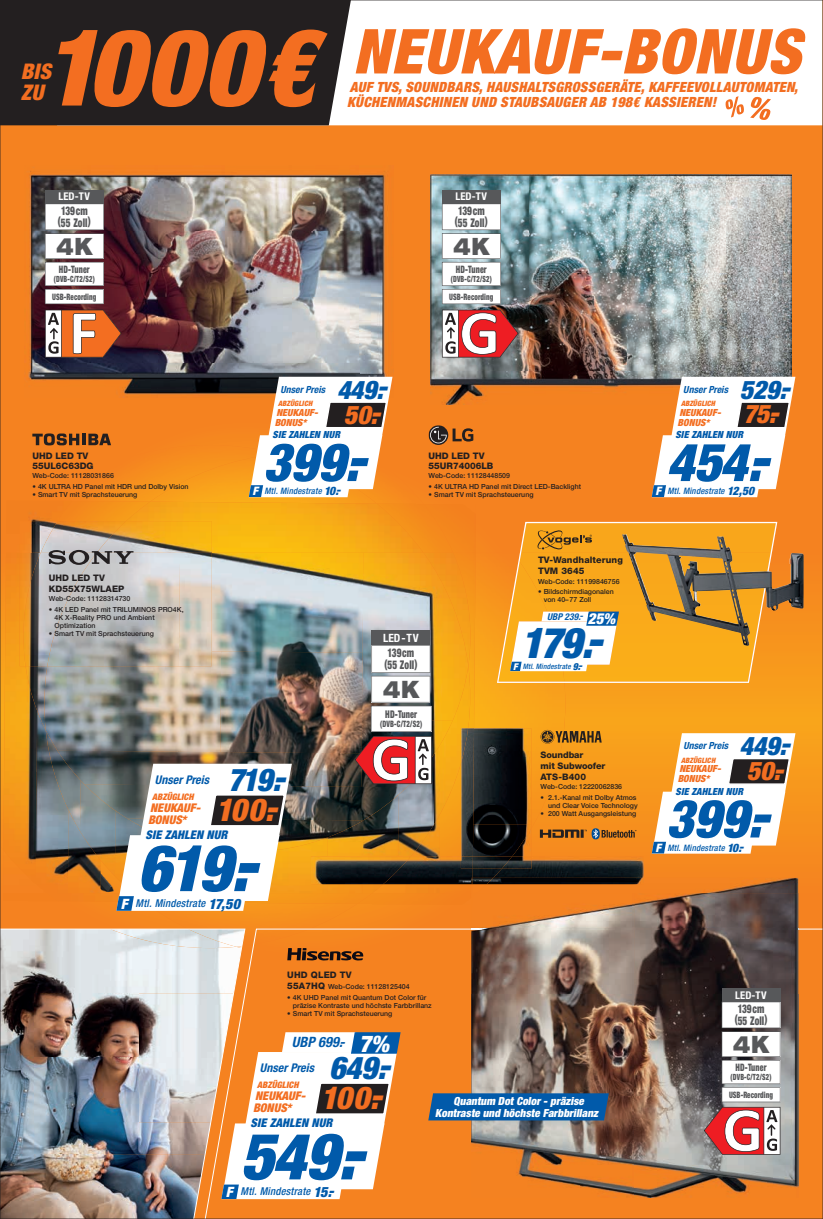
<style>
.page{position:relative;width:823px;height:1219px;background:#fff}
.page>*{position:absolute;margin:0;border:0;box-sizing:border-box;transform-origin:0 0}
.t1{font:italic 900 condensed 106.6px "Helvetica Neue LT Std";color:#f36e21}
.t2{font:italic 900 condensed 64.5px "Helvetica Neue LT Std";letter-spacing:-.04em;color:#015aaa}
.t3{font:italic 900 condensed 62px "Helvetica Neue LT Std";letter-spacing:.02em;color:#f36e21}
.t4{font:italic 900 condensed 52.8px "Helvetica Neue LT Std";letter-spacing:-.005em;color:#015aaa}
.t5{font:italic 900 condensed 42.4px "Helvetica Neue LT Std";color:#015aaa}
.t6{font:italic 900 condensed 31.5px "Helvetica Neue LT Std";letter-spacing:-.005em;color:#f36e21}
.t7{font:italic 900 condensed 31.5px "Helvetica Neue LT Std";letter-spacing:-.04em;color:#015aaa}
.t8{font:italic 900 condensed 25.8px "Helvetica Neue LT Std";letter-spacing:-.005em;color:#015aaa}
.t9{font:italic 900 condensed 25.8px "Helvetica Neue LT Std";color:#f36e21}
.t10{font:900 expanded 24px "Helvetica Neue LT Std";letter-spacing:.03em;color:#57585a;scale:.77 1}
.t11{font:italic 900 condensed 21.6px/20.5px "Helvetica Neue LT Std";color:#f36e21}
.t12{font:italic 700 condensed 14.2px "Helvetica Neue LT Std";letter-spacing:.01em;color:#015aaa}
.t13{font:italic 900 condensed 14.1px/15.5px "Helvetica Neue LT Std";letter-spacing:.02em;color:#f36e21}
.t14{font:900 condensed 12px/11.4px "Helvetica Neue LT Std";letter-spacing:.005em;color:#57585a;scale:.78 1}
.t15{font:italic 900 condensed 12px/12px "Helvetica Neue LT Std";letter-spacing:.005em;color:#f36e21}
.t16{font:italic 900 condensed 12px "Helvetica Neue LT Std";letter-spacing:.015em;color:#015aaa}
.t17{font:italic 700 condensed 12px "Helvetica Neue LT Std";letter-spacing:.005em;color:#015aaa}
.t18{font:700 condensed 11.4px "Helvetica Neue LT Std";color:#fff}
.t19{font:italic 900 condensed 11.2px/12.3px "Helvetica Neue LT Std";color:#fff;text-align:center}
.t20{font:italic 500 condensed 10.8px "Helvetica Neue LT Std";letter-spacing:.02em;color:#015aaa}
.t21{font:700 condensed 10.6px "Helvetica Neue LT Std";color:#fff}
.t22{font:900 condensed 10.6px "Helvetica Neue LT Std";letter-spacing:.02em;color:#57585a;scale:.77 1}
.t23{font:900 condensed 10.3px "Helvetica Neue LT Std";letter-spacing:.02em;color:#57585a;scale:.77 1}
.t24{font:italic 900 condensed 9.8px/9.8px "Helvetica Neue LT Std";letter-spacing:.005em;color:#f36e21}
.t25{font:italic 900 condensed 9.8px "Helvetica Neue LT Std";letter-spacing:.015em;color:#015aaa}
.t26{font:italic 700 condensed 9.8px "Helvetica Neue LT Std";letter-spacing:.01em;color:#015aaa}
.t27{font:italic 700 condensed 9.4px "Helvetica Neue LT Std";letter-spacing:.01em;color:#015aaa}
.t28{font:800 9px/10.4px "Helvetica Neue LT Std";color:#231f20}
.t29{font:italic 900 condensed 9px "Helvetica Neue LT Std";letter-spacing:.005em;color:#f36e21}
.t30{font:900 condensed 8.9px "Helvetica Neue LT Std";letter-spacing:.005em;color:#57585a;scale:.78 1}
.t31{font:italic 500 condensed 8.8px "Helvetica Neue LT Std";letter-spacing:.02em;color:#015aaa}
.t32{font:900 condensed 8.8px "Helvetica Neue LT Std";letter-spacing:.03em;color:#57585a;scale:.76 1}
.t33{font:900 condensed 8.6px "Helvetica Neue LT Std";letter-spacing:.03em;color:#57585a;scale:.76 1}
.t34{font:italic 900 condensed 7.4px "Helvetica Neue LT Std";letter-spacing:.01em;color:#f36e21}
.t35{font:italic 500 condensed 7.4px "Helvetica Neue LT Std";letter-spacing:.02em;color:#015aaa}
.t36{font:500 7px/8px "Helvetica Neue LT Std";color:#231f20}
.s1{font-weight:900;font-size:11.7px;color:#fff}
.s2{font-weight:900;font-size:11.7px}
.s3{font-weight:900;font-size:14.2px;color:#fff}
.s4{font-weight:900;font-size:14.2px}
.s5{font-weight:900;font-size:15.2px;color:#fff}
.s6{font-weight:900;font-size:9.4px;color:#fff}
.s7{font-weight:900;font-size:9.8px}
.s8{font-weight:800;font-size:9px}
.s9{font-weight:900;font-size:23.2px;color:#fff}
</style>
<div class="page">
<img style="left:0;top:0;width:822px;height:1219px">
<h1 class="t1" style="left:42px;top:2px;width:274px">1000€</h1>
<h3 class="t11" style="left:21px;top:61px;width:32px">BIS<br>ZU</h3>
<h3 class="t3" style="left:353px;top:13px;width:449px">NEUKAUF-BONUS</h3>
<h3 class="t13" style="left:347px;top:79px;width:452px">AUF TVS, SOUNDBARS, HAUSHALTS GROSS GERÄTE, KAFFEEVOLLAUTOMATEN,<br>KÜCHEN MASCHINEN UND STAUBSAUGER AB 198€ KASSIEREN!</h3>
<h3 class="t21" style="left:59px;top:190px;width:33px">LED-TV</h3>
<h3 class="t10" style="left:56px;top:230px;width:49px">4K</h3>
<p class="t30" style="left:52px;top:291px;width:58px">USB-Recording</p>
<h3 class="t14" style="left:58px;top:205px;width:43px">139 cm (55 Zoll)</h3>
<h3 class="t23" style="left:59px;top:263px;width:41px">HD-Tuner</h3>
<p class="t33" style="left:54px;top:274px;width:55px">(DVB-C/T2/S2)</p>
<h3 class="t21" style="left:455px;top:190px;width:33px">LED-TV</h3>
<h3 class="t10" style="left:453px;top:230px;width:49px">4K</h3>
<p class="t30" style="left:449px;top:291px;width:58px">USB-Recording</p>
<h3 class="t14" style="left:454px;top:205px;width:43px">139 cm (55 Zoll)</h3>
<h3 class="t23" style="left:455px;top:263px;width:41px">HD-Tuner</h3>
<p class="t33" style="left:450px;top:274px;width:55px">(DVB-C/T2/S2)</p>
<h3 class="t26" style="left:280px;top:384px;width:46px">Unser Preis</h3>
<p class="t34" style="left:278px;top:399px;width:36px">ABZÜGLICH</p>
<h3 class="t24" style="left:274px;top:408px;width:45px">NEUKAUF-<br>BONUS*</h3>
<h3 class="t8" style="left:337px;top:374px;width:51px">449.-</h3>
<h3 class="t9" style="left:344px;top:399px;width:38px">50.-</h3>
<h3 class="t26" style="left:682px;top:384px;width:46px">Unser Preis</h3>
<p class="t34" style="left:680px;top:399px;width:36px">ABZÜGLICH</p>
<h3 class="t24" style="left:677px;top:408px;width:45px">NEUKAUF-<br>BONUS*</h3>
<h3 class="t8" style="left:739px;top:374px;width:51px">529.-</h3>
<h3 class="t9" style="left:742px;top:398px;width:37px">75.-</h3>
<p class="t28" style="left:32px;top:450px;width:63px">UHD LED TV<br>55UL6C63DG</p>
<p class="t36" style="left:32px;top:472px;width:83px">Web-Code: 11128031866</p>
<p class="t36" style="left:32px;top:483px;width:158px">• 4K ULTRA HD Panel mit HDR und Dolby Vision</p>
<p class="t36" style="left:32px;top:491px;width:106px">• Smart TV mit Sprachsteuerung</p>
<h3 class="t25" style="left:272px;top:429px;width:69px">SIE ZAHLEN NUR</h3>
<h3 class="t4" style="left:263px;top:430px;width:104px">399.-</h3>
<p class="t31" style="left:252px;top:486px;width:89px"><span class="s1">F</span> Mtl. Mindestrate <span class="s2">10.-</span></p>
<p class="t28" style="left:428px;top:450px;width:66px">UHD LED TV<br>55UR74006LB</p>
<p class="t36" style="left:428px;top:472px;width:83px">Web-Code: 11128448509</p>
<p class="t36" style="left:428px;top:483px;width:154px">• 4K ULTRA HD Panel mit Direct LED-Backlight</p>
<p class="t36" style="left:428px;top:491px;width:106px">• Smart TV mit Sprachsteuerung</p>
<h3 class="t25" style="left:675px;top:429px;width:69px">SIE ZAHLEN NUR</h3>
<h3 class="t4" style="left:666px;top:430px;width:104px">454.-</h3>
<p class="t31" style="left:655px;top:486px;width:100px"><span class="s1">F</span> Mtl. Mindestrate <span class="s2">12,50</span></p>
<p class="t28" style="left:49px;top:573px;width:77px">UHD LED TV<br>KD55X75WLAEP</p>
<p class="t36" style="left:49px;top:595px;width:83px">Web-Code: 11128314730</p>
<p class="t36" style="left:55px;top:606px;width:130px;text-indent:-6px">• 4K LED Panel mit TRILUMINOS PRO4K,<br>4K X-Reality PRO und Ambient<br>Optimization</p>
<p class="t36" style="left:49px;top:630px;width:106px">• Smart TV mit Sprachsteuerung</p>
<h3 class="t17" style="left:155px;top:772px;width:56px">Unser Preis</h3>
<p class="t29" style="left:152px;top:791px;width:43px">ABZÜGLICH</p>
<h3 class="t15" style="left:148px;top:801px;width:54px">NEUKAUF-<br>BONUS*</h3>
<h3 class="t7" style="left:227px;top:760px;width:59px">719.-</h3>
<h3 class="t6" style="left:216px;top:790px;width:63px">100.-</h3>
<h3 class="t16" style="left:145px;top:827px;width:83px">SIE ZAHLEN NUR</h3>
<h2 class="t2" style="left:137px;top:828px;width:121px">619.-</h2>
<h3 class="t20" style="left:121px;top:897px;width:121px"><span class="s3">F</span> Mtl. Mindestrate <span class="s4">17,50</span></h3>
<h3 class="t18" style="left:383px;top:631px;width:37px">LED-TV</h3>
<h3 class="t10" style="left:382px;top:674px;width:49px">4K</h3>
<h3 class="t22" style="left:385px;top:707px;width:43px">HD-Tuner</h3>
<p class="t32" style="left:380px;top:718px;width:57px">(DVB-C/T2/S2)</p>
<h3 class="t14" style="left:384px;top:647px;width:44px">139 cm (55 Zoll)</h3>
<p class="t28" style="left:537px;top:555px;width:86px;line-height:10.9px">TV-Wandhalterung<br>TVM 3645</p>
<p class="t36" style="left:537px;top:577px;width:83px">Web-Code: 11199846756</p>
<p class="t36" style="left:543px;top:588px;width:72px;text-indent:-6px">• Bildschirmdiagonalen von 40–77 Zoll</p>
<h3 class="t5" style="left:520px;top:617px;width:83px">179.-</h3>
<h3 class="t27" style="left:546px;top:611px;width:73px">UBP 239.- <span class="s5">25%</span></h3>
<p class="t35" style="left:513px;top:662px;width:70px"><span class="s6">F</span> Mtl. Mindestrate <span class="s7">9.-</span></p>
<p class="t28" style="left:540px;top:750px;width:66px;line-height:10.9px">Soundbar<br>mit Subwoofer<br>ATS-B400</p>
<p class="t36" style="left:540px;top:783px;width:83px">Web-Code: 12220062836</p>
<p class="t36" style="left:540px;top:794px;width:98px;text-align:right">• 2.1.-Kanal mit Dolby Atmos und Clear Voice Technology</p>
<p class="t36" style="left:540px;top:810px;width:97px">• 200 Watt Ausgangsleistung</p>
<h3 class="t26" style="left:683px;top:740px;width:46px">Unser Preis</h3>
<p class="t34" style="left:680px;top:755px;width:36px">ABZÜGLICH</p>
<h3 class="t24" style="left:677px;top:764px;width:45px">NEUKAUF-<br>BONUS*</h3>
<h3 class="t8" style="left:739px;top:730px;width:52px">449.-</h3>
<h3 class="t9" style="left:746px;top:755px;width:38px">50.-</h3>
<h3 class="t25" style="left:675px;top:785px;width:69px">SIE ZAHLEN NUR</h3>
<h3 class="t4" style="left:665px;top:786px;width:104px">399.-</h3>
<p class="t31" style="left:655px;top:842px;width:89px"><span class="s1">F</span> Mtl. Mindestrate <span class="s2">10.-</span></p>
<p class="t28" style="left:287px;top:970px;width:66px">UHD QLED TV</p>
<p class="t36" style="left:287px;top:982px;width:124px"><span class="s8">55A7HQ</span> Web-Code: 11128125404</p>
<p class="t36" style="left:293px;top:993px;width:140px;text-indent:-6px">• 4K UHD Panel mit Quantum Dot Color für präzise Kontraste und höchste Farbbrillanz</p>
<p class="t36" style="left:287px;top:1009px;width:106px">• Smart TV mit Sprachsteuerung</p>
<h3 class="t12" style="left:291px;top:1033px;width:104px">UBP 699.- <span class="s9">7%</span></h3>
<h3 class="t17" style="left:260px;top:1060px;width:56px">Unser Preis</h3>
<p class="t29" style="left:257px;top:1079px;width:43px">ABZÜGLICH</p>
<h3 class="t15" style="left:253px;top:1090px;width:54px">NEUKAUF-<br>BONUS*</h3>
<h3 class="t7" style="left:329px;top:1048px;width:62px">649.-</h3>
<h3 class="t6" style="left:320px;top:1079px;width:63px">100.-</h3>
<h3 class="t16" style="left:250px;top:1115px;width:83px">SIE ZAHLEN NUR</h3>
<h2 class="t2" style="left:240px;top:1117px;width:125px">549.-</h2>
<h3 class="t20" style="left:226px;top:1185px;width:109px"><span class="s3">F</span> Mtl. Mindestrate <span class="s4">15.-</span></h3>
<h3 class="t19" style="left:435px;top:1094px;width:167px">Quantum DotColor-präzise<br>Kontraste und höchste Farbbrillanz</h3>
<h3 class="t21" style="left:734px;top:988px;width:33px">LED-TV</h3>
<h3 class="t10" style="left:732px;top:1028px;width:49px">4K</h3>
<p class="t30" style="left:728px;top:1089px;width:58px">USB-Recording</p>
<h3 class="t14" style="left:734px;top:1003px;width:43px">139 cm (55 Zoll)</h3>
<h3 class="t23" style="left:735px;top:1061px;width:41px">HD-Tuner</h3>
<p class="t33" style="left:730px;top:1072px;width:55px">(DVB-C/T2/S2)</p>
</div>
